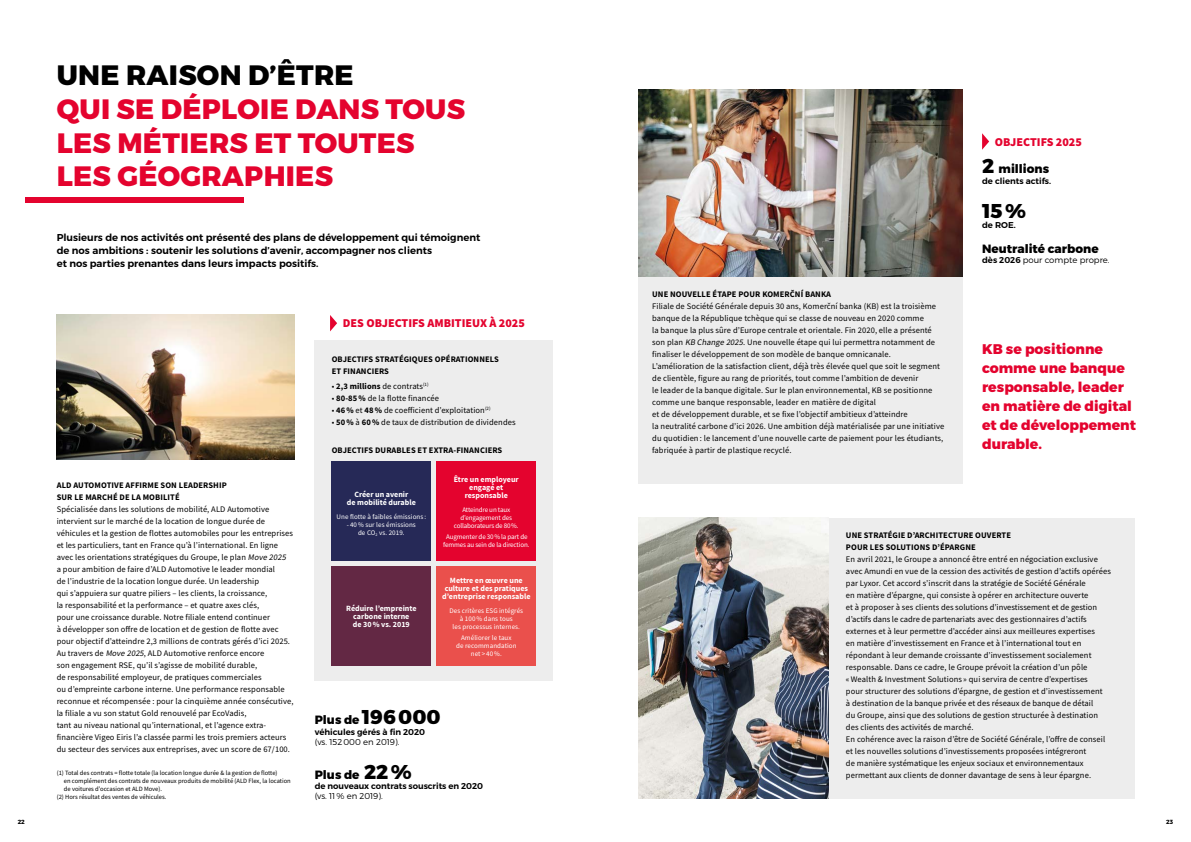
<style>
.page{position:relative;width:1191px;height:842px;background:#fff}
.page>*{position:absolute;margin:0;border:0;box-sizing:border-box;transform-origin:0 0}
.t1{font:800 28px/33.6px "Montserrat";letter-spacing:.01em;color:#e4032e}
.t2{font:800 28px "Montserrat";letter-spacing:.01em;color:#000}
.t3{font:800 20px "Montserrat";color:#000}
.t4{font:800 14px/19px "Montserrat";color:#e4032e}
.t5{font:800 12px "Montserrat";color:#000}
.t6{font:900 12px "Source Sans Pro";color:#e4032e}
.t7{font:600 10px/13px "Montserrat";color:#000}
.t8{font:8.5px/12px "Source Sans Pro";letter-spacing:.01em;color:#000}
.t9{font:700 8.5px/12px "Source Sans Pro";letter-spacing:.01em;color:#000}
.t10{font:600 8.5px "Montserrat";color:#000}
.t11{font:300 8.5px "Montserrat";color:#000}
.t12{font:700 8px/8px "Source Sans Pro";color:#fff;text-align:center}
.t13{font:7px/8px "Source Sans Pro";letter-spacing:.005em;color:#fff;text-align:center}
.t14{font:7px/8px "Source Sans Pro";letter-spacing:-.02em;color:#fff;text-align:center}
.t15{font:6.5px "Source Sans Pro";color:#000}
.t16{font:700 6px "Montserrat";color:#000}
.s1{font-weight:700}
.s2{font-style:italic}
.s3{font-size:20px}
.s4{font-weight:600}
</style>
<div class="page">
<div style="left:25px;top:198px;width:219px;height:5px;background:#e4032e"></div>
<div style="left:638px;top:277px;width:324px;height:207px;background:#ededed"></div>
<div style="left:810px;top:518px;width:324px;height:280px;background:#ededed"></div>
<img style="left:638px;top:90px;width:324px;height:187px">
<img style="left:638px;top:518px;width:190px;height:280px">
<div style="left:315px;top:340px;width:238px;height:340px;background:#ededed"></div>
<div style="left:437px;top:462px;width:99px;height:99px;background:#e4032e"></div>
<div style="left:332px;top:462px;width:99px;height:99px;background:#262957"></div>
<div style="left:437px;top:567px;width:99px;height:99px;background:#ea504c"></div>
<div style="left:332px;top:567px;width:99px;height:99px;background:#632844"></div>
<svg style="left:330px;top:315px;width:7px;height:16px"></svg>
<svg style="left:982px;top:133px;width:7px;height:17px"></svg>
<img style="left:57px;top:315px;width:238px;height:144px">
<h1 class="t2" style="left:57px;top:58px;width:298px">UNE RAISON D’ÊTRE</h1>
<h1 class="t1" style="left:57px;top:93px;width:410px">QUI SE DÉPLOIE DANS TOUS<br>LES MÉTIERS ET TOUTES<br>LES GÉOGRAPHIES</h1>
<p class="t7" style="left:57px;top:231px;width:425px">Plusieurs de nos activités ont présenté des plans de développement qui témoignent de nos ambitions : soutenir les solutions d’avenir, accompagner nos clients<br>et nos parties prenantes dans leurs impacts positifs.</p>
<h3 class="t6" style="left:343px;top:315px;width:183px">DES OBJECTIFS AMBITIEUX À 2025</h3>
<p class="t9" style="left:332px;top:353px;width:169px">OBJECTIFS STRATÉGIQUES OPÉRATIONNELS<br>ET FINANCIERS</p>
<p class="t8" style="left:332px;top:380px;width:98px">• <span class="s1">2,3 millions</span> de contrats<sup>(1)</sup></p>
<p class="t8" style="left:332px;top:392px;width:109px">• <span class="s1">80-85 %</span> de la flotte financée</p>
<p class="t8" style="left:332px;top:404px;width:160px">• <span class="s1">46 %</span> et <span class="s1">48 %</span> de coefficient d’exploitation<sup>(2)</sup></p>
<p class="t8" style="left:332px;top:416px;width:185px">• <span class="s1">50 %</span> à <span class="s1">60 %</span> de taux de distribution de dividendes</p>
<p class="t9" style="left:57px;top:479px;width:172px">ALD AUTOMOTIVE AFFIRME SON LEADERSHIP<br>SUR LE MARCHÉ DE LA MOBILITÉ</p>
<p class="t8" style="left:57px;top:503px;width:238px">Spécialisée dans les solutions de mobilité, ALD Automotive intervient sur le marché de la location de longue durée de véhicules et la gestion de flottes automobiles pour les entreprises et les particuliers, tant en France qu’à l’international. En ligne avec les orientations stratégiques du Groupe, le plan <span class="s2">Move 2025 </span>a pour ambition de faire d’ALD Automotive le leader mondial<br>de l’industrie de la location longue durée. Un leadership<br>qui s’appuiera sur quatre piliers – les clients, la croissance,<br>la responsabilité et la performance – et quatre axes clés,<br>pour une croissance durable. Notre filiale entend continuer<br>à développer son offre de location et de gestion de flotte avec pour objectif d’atteindre 2,3 millions de contrats gérés d’ici 2025.<br>Au travers de <span class="s2">Move 2025</span>, ALD Automotive renforce encore<br>son engagement RSE, qu’il s’agisse de mobilité durable,<br>de responsabilité employeur, de pratiques commerciales<br>ou d’empreinte carbone interne. Une performance responsable reconnue et récompensée : pour la cinquième année consécutive, la filiale a vu son statut Gold renouvelé par EcoVadis,<br>tant au niveau national qu’international, et l’agence extra&shy;financière Vigeo Eiris l’a classée parmi les trois premiers acteurs du secteur des services aux entreprises, avec un score de 67/100.</p>
<p class="t15" style="left:57px;top:769px;width:222px">(1) Total des contrats = flotte totale (la location longue durée &amp; la gestion de flotte)</p>
<p class="t15" style="left:64px;top:777px;width:228px">en complément des contrats de nouveaux produits de mobilité (ALD Flex, la location</p>
<p class="t15" style="left:64px;top:785px;width:100px">de voitures d’occasion et ALD Move).</p>
<p class="t15" style="left:57px;top:793px;width:111px">(2) Hors résultat des ventes de véhicules.</p>
<p class="t9" style="left:332px;top:444px;width:172px">OBJECTIFS DURABLES ET EXTRA-FINANCIERS</p>
<p class="t12" style="left:347px;top:490px;width:70px">Créer un avenir<br>de mobilité durable</p>
<p class="t13" style="left:336px;top:512px;width:91px">Une flotte à faibles émissions :</p>
<p class="t13" style="left:347px;top:520px;width:70px">- 40 % sur les émissions de CO<sub>2</sub> vs. 2019.</p>
<p class="t12" style="left:346px;top:605px;width:72px">Réduire l’empreinte carbone interne<br>de 30% vs. 2019</p>
<p class="t12" style="left:454px;top:475px;width:67px">Être un employeur engagé et responsable</p>
<p class="t14" style="left:454px;top:505px;width:66px">Atteindre un taux d’engagement des collaborateurs de 80%.</p>
<p class="t14" style="left:443px;top:532px;width:88px">Augmenter de 30% la part de femmes au sein de la direction.</p>
<p class="t12" style="left:442px;top:576px;width:90px">Mettre en œuvre une culture et des pratiques d’entreprise responsable</p>
<p class="t13" style="left:449px;top:606px;width:75px">Des critères ESG intégrés à 100 % dans tous<br>les processus internes.</p>
<p class="t13" style="left:456px;top:633px;width:62px">Améliorer le taux<br>de recommandation net &gt; 40 %.</p>
<h3 class="t5" style="left:315px;top:713px;width:128px">Plus de <span class="s3">196000</span></h3>
<p class="t10" style="left:315px;top:726px;width:112px">véhicules gérés à fin 2020</p>
<p class="t11" style="left:315px;top:737px;width:86px">(vs. 152000 en 2019).</p>
<p class="t10" style="left:315px;top:781px;width:170px">de nouveaux contrats souscrits en 2020</p>
<h3 class="t5" style="left:315px;top:767px;width:98px">Plus de <span class="s3">22%</span></h3>
<p class="t11" style="left:315px;top:791px;width:69px">(vs. 11% en 2019).</p>
<h3 class="t6" style="left:994px;top:133px;width:88px">OBJECTIFS 2025</h3>
<p class="t9" style="left:652px;top:288px;width:180px">UNE NOUVELLE ÉTAPE POUR KOMERČNÍ BANKA</p>
<p class="t8" style="left:652px;top:301px;width:294px">Filiale de Société Générale depuis 30 ans, Komerční banka (KB) est la troisième banque de la République tchèque qui se classe de nouveau en 2020 comme<br>la banque la plus sûre d’Europe centrale et orientale. Fin 2020, elle a présenté son plan <span class="s2">KB Change 2025</span>. Une nouvelle étape qui lui permettra notamment de finaliser le développement de son modèle de banque omnicanale.<br>L’amélioration de la satisfaction client, déjà très élevée quel que soit le segment de clientèle, figure au rang de priorités, tout comme l’ambition de devenir<br>le leader de la banque digitale. Sur le plan environnemental, KB se positionne comme une banque responsable, leader en matière de digital<br>et de développement durable, et se fixe l’objectif ambitieux d’atteindre<br>la neutralité carbone d’ici 2026. Une ambition déjà matérialisée par une initiative du quotidien : le lancement d’une nouvelle carte de paiement pour les étudiants, fabriquée à partir de plastique recyclé.</p>
<h3 class="t5" style="left:982px;top:162px;width:68px"><span class="s3">2</span> millions</h3>
<p class="t10" style="left:982px;top:175px;width:71px">de clients actifs.</p>
<h2 class="t3" style="left:982px;top:198px;width:46px">15%</h2>
<p class="t10" style="left:982px;top:220px;width:35px">de ROE.</p>
<h3 class="t5" style="left:982px;top:241px;width:118px">Neutralité carbone</h3>
<p class="t11" style="left:982px;top:255px;width:129px"><span class="s4">dès 2026</span> pour compte propre.</p>
<h3 class="t4" style="left:982px;top:339px;width:155px">KB se positionne comme une banque responsable, leader en matière de digital et de développement durable.</h3>
<p class="t9" style="left:846px;top:529px;width:167px">UNE STRATÉGIE D’ARCHITECTURE OUVERTE<br>POUR LES SOLUTIONS D’ÉPARGNE</p>
<p class="t8" style="left:846px;top:553px;width:266px">En avril 2021, le Groupe a annoncé être entré en négociation exclusive avec Amundi en vue de la cession des activités de gestion d’actifs opérées par Lyxor. Cet accord s’inscrit dans la stratégie de Société Générale<br>en matière d’épargne, qui consiste à opérer en architecture ouverte<br>et à proposer à ses clients des solutions d’investissement et de gestion d’actifs dans le cadre de partenariats avec des gestionnaires d’actifs externes et à leur permettre d’accéder ainsi aux meilleures expertises<br>en matière d’investissement en France et à l’international tout en répondant à leur demande croissante d’investissement socialement responsable. Dans ce cadre, le Groupe prévoit la création d’un pôle «Wealth &amp; Investment Solutions » qui servira de centre d’expertises<br>pour structurer des solutions d’épargne, de gestion et d’investissement<br>à destination de la banque privée et des réseaux de banque de détail<br>du Groupe, ainsi que des solutions de gestion structurée à destination des clients des activités de marché.<br>En cohérence avec la raison d’être de Société Générale, l’offre de conseil et les nouvelles solutions d’investissements proposées intégreront<br>de manière systématique les enjeux sociaux et environnementaux permettant aux clients de donner davantage de sens à leur épargne.</p>
<p class="t16" style="left:18px;top:818px;width:9px">22</p>
<p class="t16" style="left:1166px;top:818px;width:8px">23</p>
</div>
